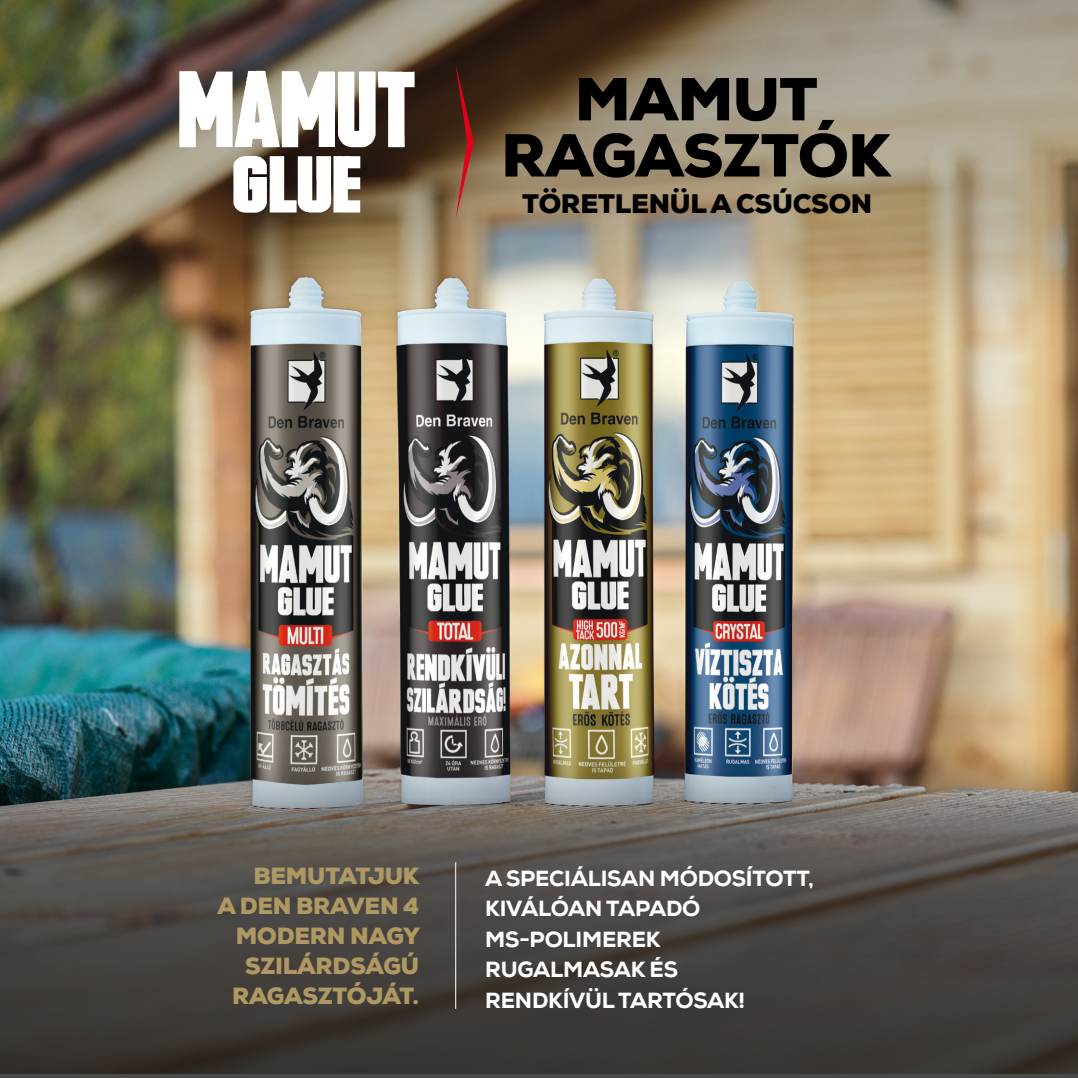
<style>
.page{position:relative;width:1078px;height:1078px;background:#fff}
.page>*{position:absolute;margin:0;border:0;box-sizing:border-box;transform-origin:0 0}
.t1{font:900 60.4px/56.2px "Nexa";letter-spacing:-.01em;color:#000;text-align:center}
.t2{font:900 26.8px "Nexa";letter-spacing:-.01em;color:#000}
.t3{font:900 23.4px/30px "Nexa";letter-spacing:-.01em;color:#ae9962;text-align:right}
.t4{font:800 21.8px/30.6px "Nexa";letter-spacing:-.01em;color:#fff}
</style>
<div class="page">
<img style="left:1px;top:346px;width:1076px;height:394px">
<img style="left:0;top:0;width:1077px;height:346px">
<svg style="left:179px;top:71px;width:235px;height:76px"></svg>
<svg style="left:233px;top:156px;width:127px;height:57px"></svg>
<svg style="left:456px;top:67px;width:17px;height:150px;background:#783a2b"></svg>
<svg style="left:0;top:740px;width:1077px;height:337px;background:#53504c"></svg>
<hr style="left:455px;top:862px;width:1px;height:146px;background:#fff">
<h1 class="t1" style="left:501px;top:71px;width:391px">MAMUT<br>RAGASZTÓK</h1>
<p class="t2" style="left:522px;top:186px;width:351px">TÖRETLENÜL A CSÚCSON</p>
<p class="t3" style="left:217px;top:860px;width:204px">BEMUTATJUK<br>A DEN BRAVEN 4<br>MODERN NAGY<br>SZILÁRDSÁGÚ<br>RAGASZTÓJÁT.</p>
<p class="t4" style="left:485px;top:862px;width:330px">A SPECIÁLISAN MÓDOSÍTOTT,<br>KIVÁLÓAN TAPADÓ<br>MS-POLIMEREK<br>RUGALMASAK ÉS<br>RENDKÍVÜL TARTÓSAK!</p>
</div>
